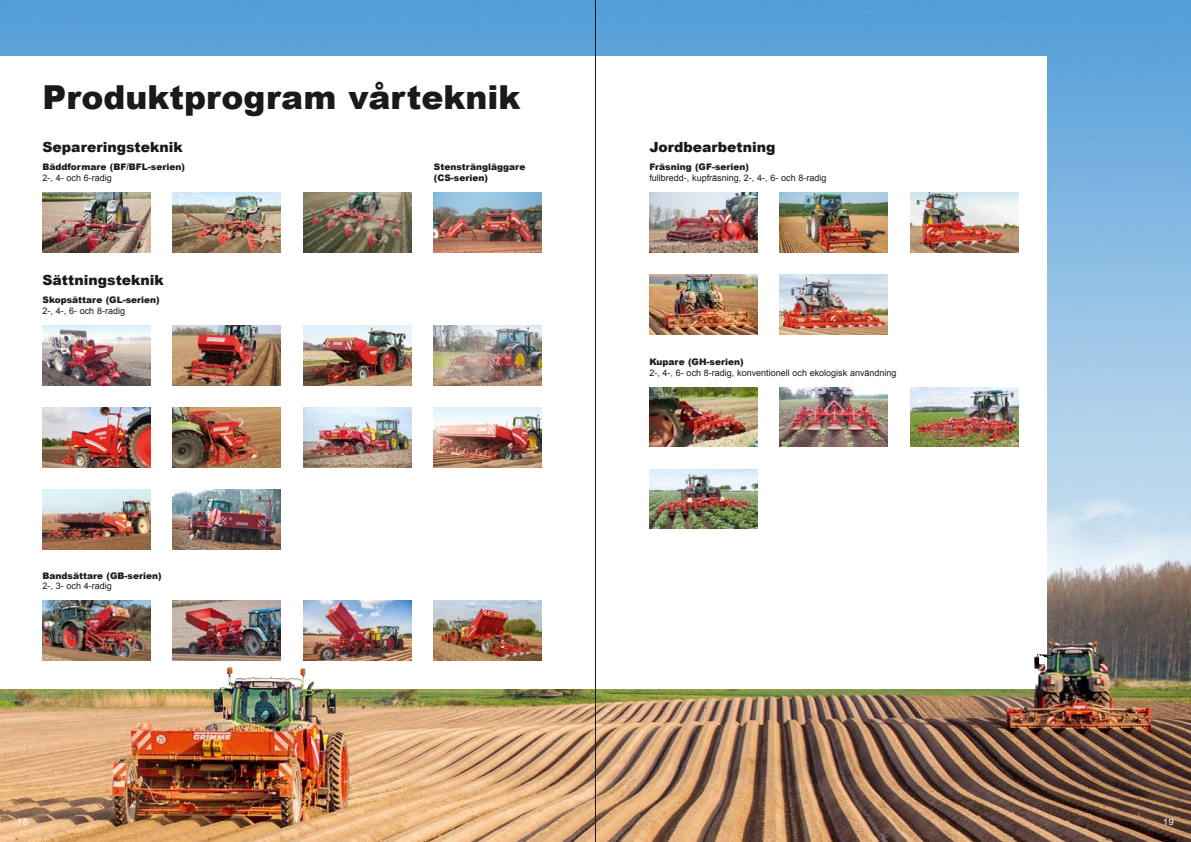
<style>
.page{position:relative;width:1191px;height:842px;background:#fff}
.page>*{position:absolute;margin:0;border:0;box-sizing:border-box;transform-origin:0 0}
.t1{font:900 33px "Arial";color:#1a1a18}
.t2{font:900 14px "Arial";color:#1a1a18}
.t3{font:9px "Arial";color:#1a1a18}
.t4{font:900 9px/10.8px "Arial";color:#1a1a18}
.t5{font:9px "Arial";color:#fff}
</style>
<div class="page">
<img style="left:0;top:0;width:1191px;height:842px">
<div style="left:0;top:57px;width:1046px;height:632px;background:#fff"></div>
<img style="left:1032px;top:640px;width:79px;height:72px">
<img style="left:43px;top:192px;width:107px;height:60px">
<img style="left:43px;top:601px;width:107px;height:59px">
<img style="left:173px;top:601px;width:108px;height:59px">
<img style="left:303px;top:601px;width:108px;height:59px">
<img style="left:434px;top:601px;width:107px;height:59px">
<img style="left:303px;top:192px;width:108px;height:60px">
<img style="left:434px;top:192px;width:107px;height:60px">
<img style="left:173px;top:192px;width:108px;height:60px">
<img style="left:43px;top:408px;width:107px;height:59px">
<img style="left:303px;top:408px;width:108px;height:59px">
<img style="left:173px;top:408px;width:108px;height:59px">
<img style="left:434px;top:408px;width:107px;height:59px">
<img style="left:780px;top:275px;width:107px;height:59px">
<img style="left:43px;top:490px;width:107px;height:59px">
<img style="left:173px;top:490px;width:108px;height:59px">
<img style="left:303px;top:325px;width:108px;height:60px">
<img style="left:434px;top:325px;width:107px;height:60px">
<img style="left:43px;top:325px;width:107px;height:60px">
<img style="left:173px;top:325px;width:108px;height:60px">
<img style="left:649px;top:192px;width:108px;height:60px">
<img style="left:910px;top:192px;width:108px;height:60px">
<img style="left:780px;top:192px;width:107px;height:60px">
<img style="left:649px;top:275px;width:108px;height:59px">
<img style="left:649px;top:387px;width:108px;height:60px">
<img style="left:910px;top:387px;width:108px;height:60px">
<img style="left:780px;top:387px;width:107px;height:60px">
<img style="left:649px;top:469px;width:108px;height:60px">
<hr style="left:595px;top:0;width:1px;height:842px;background:#1a1a18">
<h1 class="t1" style="left:43px;top:73px;width:479px">Produktprogram vårteknik</h1>
<h2 class="t2" style="left:43px;top:137px;width:142px">Separeringsteknik</h2>
<p class="t4" style="left:43px;top:161px;width:144px">Bäddformare (BF/BFL-serien)</p>
<p class="t3" style="left:43px;top:172px;width:71px">2-, 4- och 6-radig</p>
<h2 class="t2" style="left:43px;top:270px;width:123px">Sättningsteknik</h2>
<p class="t4" style="left:43px;top:294px;width:119px">Skopsättare (GL-serien)</p>
<p class="t3" style="left:43px;top:305px;width:84px">2-, 4-, 6- och 8-radig</p>
<p class="t4" style="left:43px;top:570px;width:120px">Bandsättare (GB-serien)</p>
<p class="t3" style="left:43px;top:580px;width:71px">2-, 3- och 4-radig</p>
<p class="t4" style="left:434px;top:161px;width:93px">Stensträngläggare (CS-serien)</p>
<h2 class="t2" style="left:649px;top:137px;width:128px">Jordbearbetning</h2>
<p class="t4" style="left:649px;top:161px;width:101px">Fräsning (GF-serien)</p>
<p class="t3" style="left:649px;top:172px;width:179px">fullbredd-, kupfräsning, 2-, 4-, 6- och 8-radig</p>
<p class="t4" style="left:649px;top:356px;width:96px">Kupare (GH-serien)</p>
<p class="t3" style="left:649px;top:367px;width:249px">2-, 4-, 6- och 8-radig, konventionell och ekologisk användning</p>
<p class="t5" style="left:17px;top:816px;width:12px">18</p>
<p class="t5" style="left:1163px;top:816px;width:12px">19</p>
</div>
